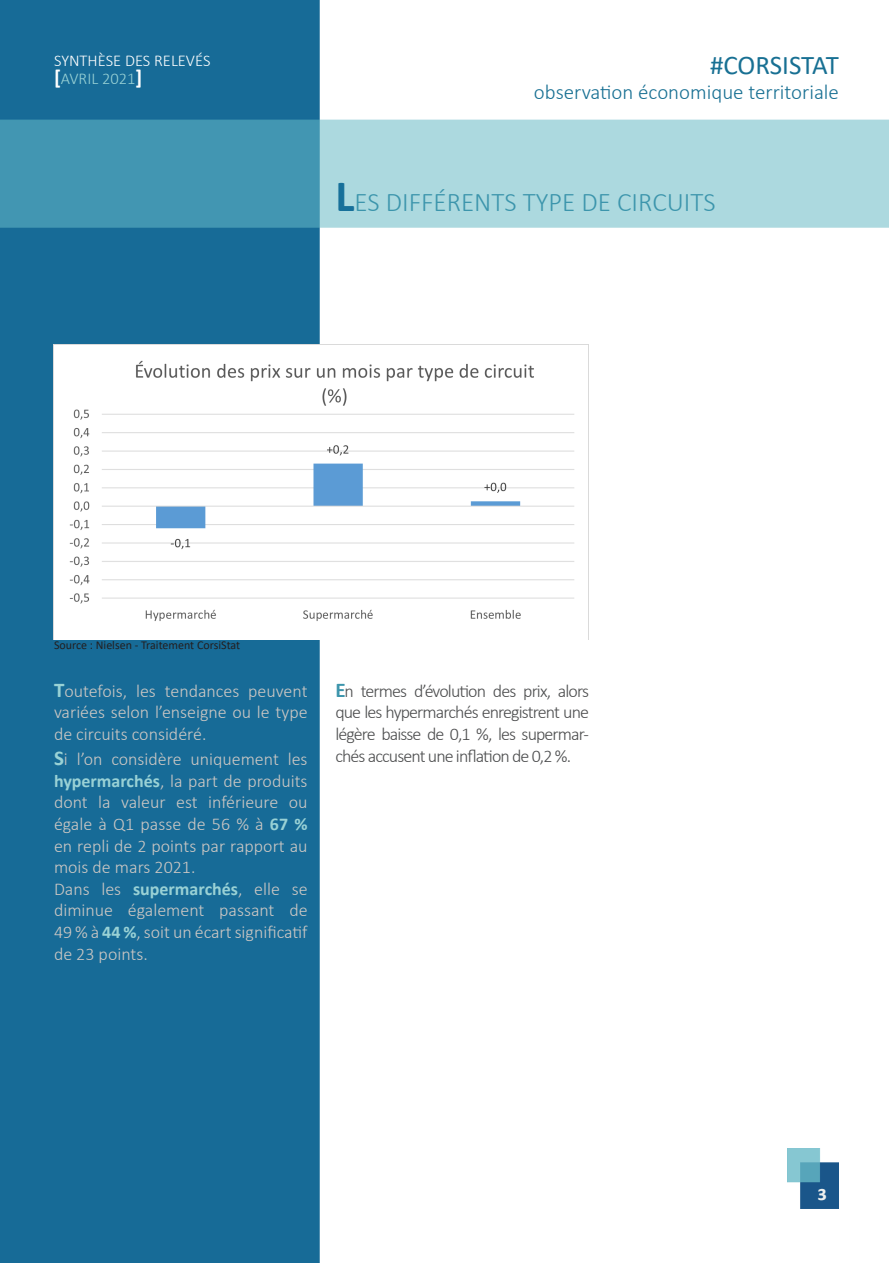
<style>
.page{position:relative;width:893px;height:1263px;background:#fff}
.page>*{position:absolute;margin:0;border:0;box-sizing:border-box;transform-origin:0 0}
.t1{font:300 27px "Calibri";color:#3c95ac}
.t2{font:27px "Calibri";letter-spacing:-.005em;color:#187093}
.t3{font:300 21px "Calibri";color:#187093}
.t4{font:700 21px "Calibri";color:#eef0ef}
.t5{font:300 18px/21.6px "Calibri";color:#cdc8c4;text-align:justify}
.t6{font:300 18px/21.6px "Calibri";letter-spacing:-.05em;color:#4b4c4d;text-align:justify}
.t7{font:300 16.5px "Calibri";color:#fff}
.t8{font:300 16.5px "Calibri";color:#99d2d5}
.t9{font:12px "Calibri";color:#231f20}
.s1{font-weight:700;font-size:21px;color:#fff}
.s2{font-weight:700;font-size:45px;color:#17709a}
.s3{font-weight:700;font-size:21px;color:#99d2d5}
.s4{font-weight:700;color:#99d1d5}
.s5{font-weight:700;font-size:21px;color:#3c95ac}
</style>
<div class="page">
<img style="left:0;top:0;width:889px;height:1263px">
<img style="left:787px;top:1148px;width:52px;height:61px">
<img style="left:54px;top:345px;width:535px;height:295px">
<p class="t7" style="left:54px;top:51px;width:158px">SYNTHÈSE DES RELEVÉS</p>
<p class="t8" style="left:54px;top:69px;width:90px"><span class="s1">[</span>AVRIL 2021<span class="s1">]</span></p>
<p class="t2" style="left:710px;top:47px;width:130px">#CORSISTAT</p>
<p class="t3" style="left:534px;top:79px;width:307px">observation économique territoriale</p>
<p class="t1" style="left:335px;top:185px;width:382px"><span class="s2">L</span>ES DIFFÉRENTS TYPE DE CIRCUITS</p>
<p class="t9" style="left:54px;top:636px;width:188px">Source : Nielsen - Traitement CorsiStat</p>
<p class="t5" style="left:54px;top:680px;width:255px"><span class="s3">T</span>outefois, les tendances peuvent variées selon l’enseigne ou le type de circuits considéré.</p>
<p class="t5" style="left:54px;top:748px;width:255px"><span class="s3">S</span>i l’on considère uniquement les <span class="s4">hypermarchés</span>, la part de produits dont la valeur est inférieure ou égale à Q1 passe de 56 % à <span class="s4">67 % </span>en repli de 2 points par rapport au mois de mars 2021.</p>
<p class="t5" style="left:54px;top:878px;width:255px">Dans les <span class="s4">supermarchés</span>, elle se diminue également passant de 49 % à <span class="s4">44 %</span>, soit un écart significatif de 23 points.</p>
<p class="t6" style="left:335px;top:680px;width:255px"><span class="s5">E</span>n termes d’évolution des prix, alors que les hypermarchés enregistrent une légère baisse de 0,1 %, les supermar&shy;chés accusent une inflation de 0,2 %.</p>
<p class="t4" style="left:817px;top:1178px;width:11px">3</p>
</div>
